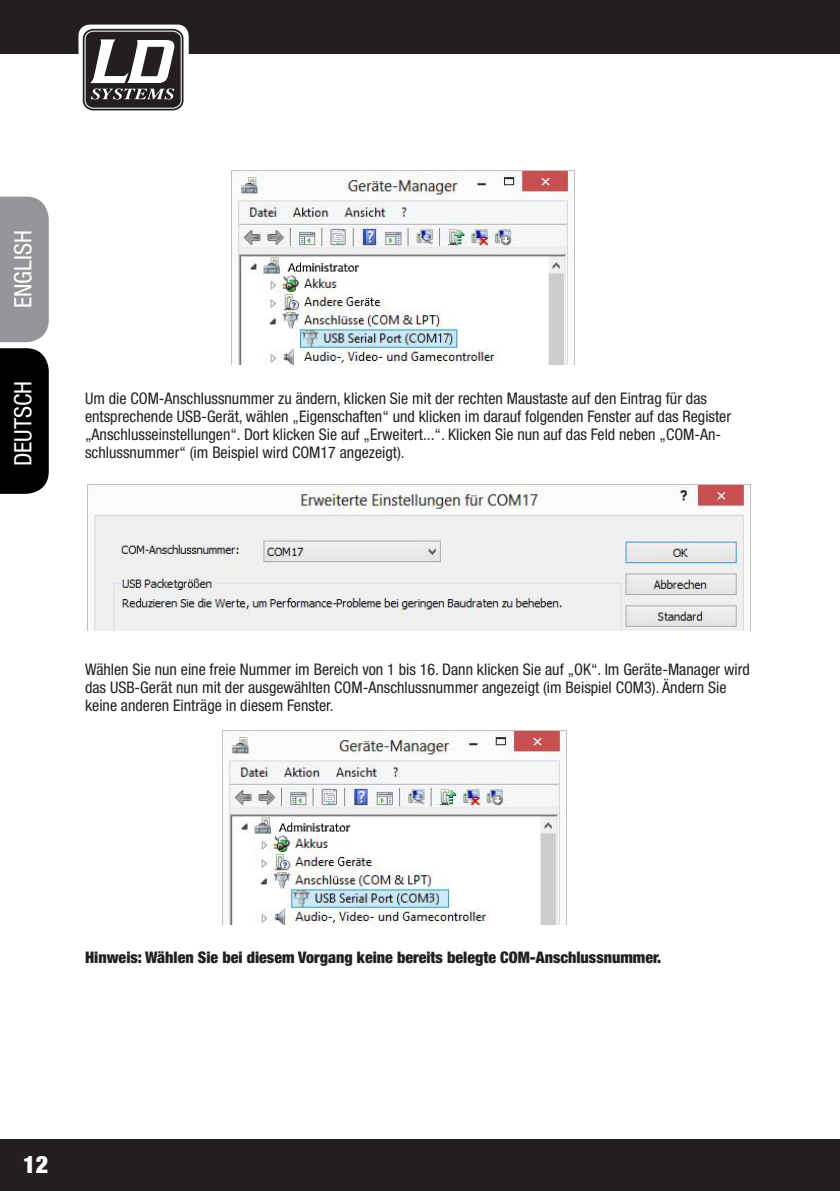
<style>
.page{position:relative;width:840px;height:1191px;background:#fff}
.page>*{position:absolute;margin:0;border:0;box-sizing:border-box;transform-origin:0 0}
.t1{font:condensed 24px "Helvetica Neue LT Std";color:#fff}
.t2{font:900 condensed 24px "Helvetica Neue LT Std";color:#fff}
.t3{font:condensed 16px/18px "Helvetica Neue LT Pro";color:#231f20}
.t4{font:900 condensed 16px "Helvetica Neue LT Pro";color:#231f20}
</style>
<div class="page">
<div style="left:0;top:1138px;width:839px;height:53px;background:#231f20"></div>
<div style="left:0;top:0;width:839px;height:54px;background:#231f20"></div>
<svg style="left:78px;top:25px;width:111px;height:91px"></svg>
<svg style="left:83px;top:29px;width:100px;height:81px"></svg>
<div style="left:0;top:348px;width:49px;height:146px;background:#000"></div>
<div style="left:0;top:197px;width:49px;height:145px;background:#939598"></div>
<img style="left:231px;top:170px;width:343px;height:194px">
<img style="left:88px;top:485px;width:662px;height:145px">
<img style="left:223px;top:730px;width:343px;height:194px">
<h1 class="t1" style="left:9px;top:308px;width:79px;rotate:-90deg">ENGLISH</h1>
<h1 class="t1" style="left:9px;top:466px;width:87px;rotate:-90deg">DEUTSCH</h1>
<p class="t3" style="left:85px;top:389px;width:647px">Um die COM-Anschlussnummer zu ändern, klicken Sie mit der rechten Maustaste auf den Eintrag für das entsprechende USB-Gerät, wählen „Eigenschaften“ und klicken im darauf folgenden Fenster auf das Register „Anschlusseinstellungen“. Dort klicken Sie auf „Erweitert...“. Klicken Sie nun auf das Feld neben „COM-An&shy;schlussnummer“ (im Beispiel wird COM17 angezeigt).</p>
<p class="t3" style="left:85px;top:659px;width:666px">Wählen Sie nun eine freie Nummer im Bereich von 1 bis 16. Dann klicken Sie auf „OK“. Im Geräte-Manager wird das USB-Gerät nun mit der ausgewählten COM-Anschlussnummer angezeigt (im Beispiel COM3). Ändern Sie keine anderen Einträge in diesem Fenster.</p>
<p class="t4" style="left:85px;top:947px;width:426px">Hinweis: Wählen Sie bei diesem Vorgang keine bereits belegte COM</p>
<p class="t4" style="left:529px;top:947px;width:133px">-Anschlussnummer.</p>
<h1 class="t2" style="left:23px;top:1149px;width:26px">12</h1>
</div>
